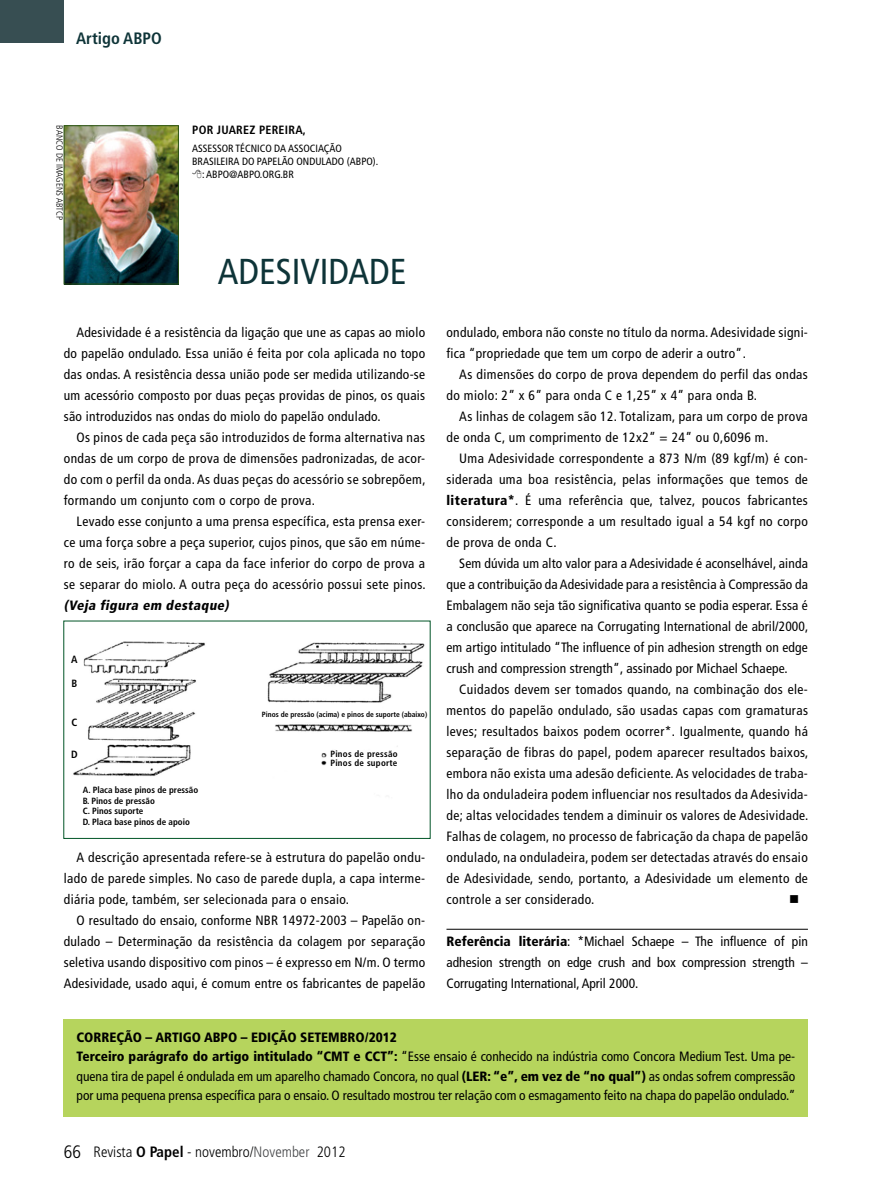
<style>
.page{position:relative;width:893px;height:1191px;background:#fff}
.page>*{position:absolute;margin:0;border:0;box-sizing:border-box;transform-origin:0 0}
.TITULO_COLUNA{font:condensed 36px "Frutiger LT Std";color:#0e3438}
.t1{font:700 condensed 16.5px "Frutiger LT Std";color:#0e3438}
.t2{font:300 condensed 15px "Frutiger LT Std";color:#000}
.TEXTO{font:condensed 13.5px/21px "Frutiger LT Std";letter-spacing:.03em;color:#000;text-align:justify}
.TEXTO-2{font:900 condensed 13.5px "Frutiger LT Std";color:#000}
.TEXTO-3{font:13.5px "Wingdings";color:#000}
.t3{font:700 condensed 12px "Frutiger LT Std";letter-spacing:.02em;color:#000}
.t4{font:condensed 10.5px "Frutiger LT Std";color:#000}
.TEXTO-4{font:700 condensed 10.5px "Frutiger LT Std";color:#000}
.TEXTO-5{font:700 condensed 9px "Frutiger LT Std";color:#000}
.TEXTO-6{font:700 condensed 9px "Frutiger LT Std";letter-spacing:.03em;color:#000}
.CREDITO{font:300 condensed 9px "Frutiger LT Std";color:#000}
.TEXTO-7{font:700 condensed 7.5px "Frutiger LT Std";color:#000}
.s1{font-weight:900;font-style:italic}
.s2{font-weight:900}
.s3{font-size:18px}
.s4{font-weight:700}
.s5{color:#464749}
</style>
<div class="page">
<div style="left:0;top:0;width:64px;height:43px;background:#374e52"></div>
<img style="left:66px;top:127px;width:111px;height:155px">
<div style="left:64px;top:125px;width:115px;height:159px;border:1px solid #285212"></div>
<hr style="left:446px;top:929px;width:362px;height:1px;background:#000">
<div style="left:64px;top:1018px;width:744px;height:98px;background:#b6d45d"></div>
<img style="left:73px;top:641px;width:352px;height:135px">
<div style="left:66px;top:655px;width:17px;height:13px;background:#fff"></div>
<div style="left:330px;top:750px;width:75px;height:25px;background:#fff"></div>
<div style="left:262px;top:711px;width:166px;height:10px;background:#fff"></div>
<div style="left:66px;top:679px;width:17px;height:13px;background:#fff"></div>
<div style="left:66px;top:718px;width:17px;height:13px;background:#fff"></div>
<div style="left:66px;top:750px;width:17px;height:13px;background:#fff"></div>
<p class="t1" style="left:76px;top:28px;width:87px">Artigo ABPO</p>
<p class="CREDITO" style="left:65px;top:125px;width:96px;rotate:90deg">BANCO DE IMAGENS ABTCP</p>
<p class="t3" style="left:192px;top:123px;width:115px">POR JUAREZ PEREIRA,</p>
<p class="TITULO_COLUNA" style="left:218px;top:251px;width:190px">ADESIVIDADE</p>
<p class="t4" style="left:192px;top:143px;width:151px">ASSESSOR TÉCNICO DA ASSOCIAÇÃO</p>
<p class="t4" style="left:192px;top:155px;width:188px">BRASILEIRA DO PAPELÃO ONDULADO (ABPO).</p>
<p class="t4" style="left:202px;top:168px;width:93px">: ABPO@ABPO.ORG.BR</p>
<p class="TEXTO" style="left:64px;top:322px;width:363px;text-indent:13px">Adesividade é a resistência da ligação que une as capas ao miolo do papelão ondulado. Essa união é feita por cola aplicada no topo das ondas. A resistência dessa união pode ser medida utilizando-se um acessório composto por duas peças providas de pinos, os quais são introduzidos nas ondas do miolo do papelão ondulado.</p>
<p class="TEXTO" style="left:64px;top:427px;width:363px;text-indent:13px">Os pinos de cada peça são introduzidos de forma alternativa nas ondas de um corpo de prova de dimensões padronizadas, de acor&shy;do com o perfil da onda. As duas peças do acessório se sobrepõem, formando um conjunto com o corpo de prova.</p>
<p class="TEXTO" style="left:64px;top:511px;width:363px;text-indent:13px">Levado esse conjunto a uma prensa específica, esta prensa exer&shy;ce uma força sobre a peça superior, cujos pinos, que são em núme&shy;ro de seis, irão forçar a capa da face inferior do corpo de prova a se separar do miolo. A outra peça do acessório possui sete pinos. <span class="s1">(Veja figura em destaque)</span></p>
<p class="TEXTO-4" style="left:71px;top:653px;width:8px">A</p>
<p class="TEXTO-4" style="left:71px;top:677px;width:7px">B</p>
<p class="TEXTO-4" style="left:71px;top:716px;width:7px">C</p>
<p class="TEXTO-4" style="left:71px;top:748px;width:8px">D</p>
<p class="TEXTO-5" style="left:83px;top:784px;width:117px">A. Placa base pinos de pressão</p>
<p class="TEXTO-5" style="left:83px;top:795px;width:73px">B. Pinos de pressão</p>
<p class="TEXTO-5" style="left:83px;top:806px;width:62px">C. Pinos suporte</p>
<p class="TEXTO-5" style="left:83px;top:816px;width:109px">D. Placa base pinos de apoio</p>
<p class="TEXTO-7" style="left:262px;top:710px;width:167px">Pinos de pressão (acima) e pinos de suporte (abaixo)</p>
<p class="TEXTO-6" style="left:330px;top:748px;width:69px">Pinos de pressão</p>
<p class="TEXTO-6" style="left:330px;top:757px;width:69px">Pinos de suporte</p>
<p class="TEXTO" style="left:64px;top:847px;width:363px;text-indent:13px">A descrição apresentada refere-se à estrutura do papelão ondu&shy;lado de parede simples. No caso de parede dupla, a capa interme&shy;diária pode, também, ser selecionada para o ensaio.</p>
<p class="TEXTO" style="left:64px;top:910px;width:363px;text-indent:13px">O resultado do ensaio, conforme NBR 14972-2003 – Papelão on&shy;dulado – Determinação da resistência da colagem por separação seletiva usando dispositivo com pinos – é expresso em N/m. O termo Adesividade, usado aqui, é comum entre os fabricantes de papelão</p>
<p class="TEXTO" style="left:446px;top:322px;width:363px">ondulado, embora não conste no título da norma. Adesividade signi&shy;fica “propriedade que tem um corpo de aderir a outro”.</p>
<p class="TEXTO" style="left:446px;top:364px;width:363px;text-indent:13px">As dimensões do corpo de prova dependem do perfil das ondas do miolo: 2” x 6” para onda C e 1,25” x 4” para onda B.</p>
<p class="TEXTO" style="left:446px;top:406px;width:363px;text-indent:13px">As linhas de colagem são 12. Totalizam, para um corpo de prova de onda C, um comprimento de 12x2” = 24” ou 0,6096 m.</p>
<p class="TEXTO" style="left:446px;top:448px;width:363px;text-indent:13px">Uma Adesividade correspondente a 873 N/m (89 kgf/m) é con&shy;siderada uma boa resistência, pelas informações que temos de <span class="s2">literatura*</span>. É uma referência que, talvez, poucos fabricantes considerem; corresponde a um resultado igual a 54 kgf no corpo de prova de onda C.</p>
<p class="TEXTO" style="left:446px;top:553px;width:363px;text-indent:13px">Sem dúvida um alto valor para a Adesividade é aconselhável, ainda que a contribuição da Adesividade para a resistência à Compressão da Embalagem não seja tão significativa quanto se podia esperar. Essa é a conclusão que aparece na Corrugating International de abril/2000, em artigo intitulado “The influence of pin adhesion strength on edge crush and compression strength”, assinado por Michael Schaepe.</p>
<p class="TEXTO" style="left:446px;top:679px;width:363px;text-indent:13px">Cuidados devem ser tomados quando, na combinação dos ele&shy;mentos do papelão ondulado, são usadas capas com gramaturas leves; resultados baixos podem ocorrer*. Igualmente, quando há separação de fibras do papel, podem aparecer resultados baixos, embora não exista uma adesão deficiente. As velocidades de traba&shy;lho da onduladeira podem influenciar nos resultados da Adesivida&shy;de; altas velocidades tendem a diminuir os valores de Adesividade.<br>Falhas de colagem, no processo de fabricação da chapa de papelão ondulado, na onduladeira, podem ser detectadas através do ensaio de Adesividade, sendo, portanto, a Adesividade um elemento de controle a ser considerado.</p>
<p class="TEXTO-3" style="left:789px;top:892px;width:12px">■</p>
<p class="TEXTO" style="left:446px;top:931px;width:363px"><span class="s2">Referência literária</span>: *Michael Schaepe – The influence of pin adhesion strength on edge crush and box compression strength – Corrugating International, April 2000.</p>
<p class="TEXTO-2" style="left:77px;top:1028px;width:322px">CORREÇÃO – ARTIGO ABPO – EDIÇÃO SETEMBRO/2012</p>
<p class="TEXTO" style="left:77px;top:1046px;width:721px;line-height:19.5px"><span class="s2">Terceiro parágrafo do artigo intitulado “CMT e CCT”:</span> “Esse ensaio é conhecido na indústria como Concora Medium Test. Uma pe&shy;quena tira de papel é ondulada em um aparelho chamado Concora, no qual <span class="s2">(LER: “e”, em vez de “no qual”)</span> as ondas sofrem compressão por uma pequena prensa específica para o ensaio. O resultado mostrou ter relação com o esmagamento feito na chapa do papelão ondulado.”</p>
<p class="t2" style="left:64px;top:1142px;width:283px"><span class="s3">66</span> Revista <span class="s4">O Papel</span> - novembro/<span class="s5">November</span> 2012</p>
</div>
